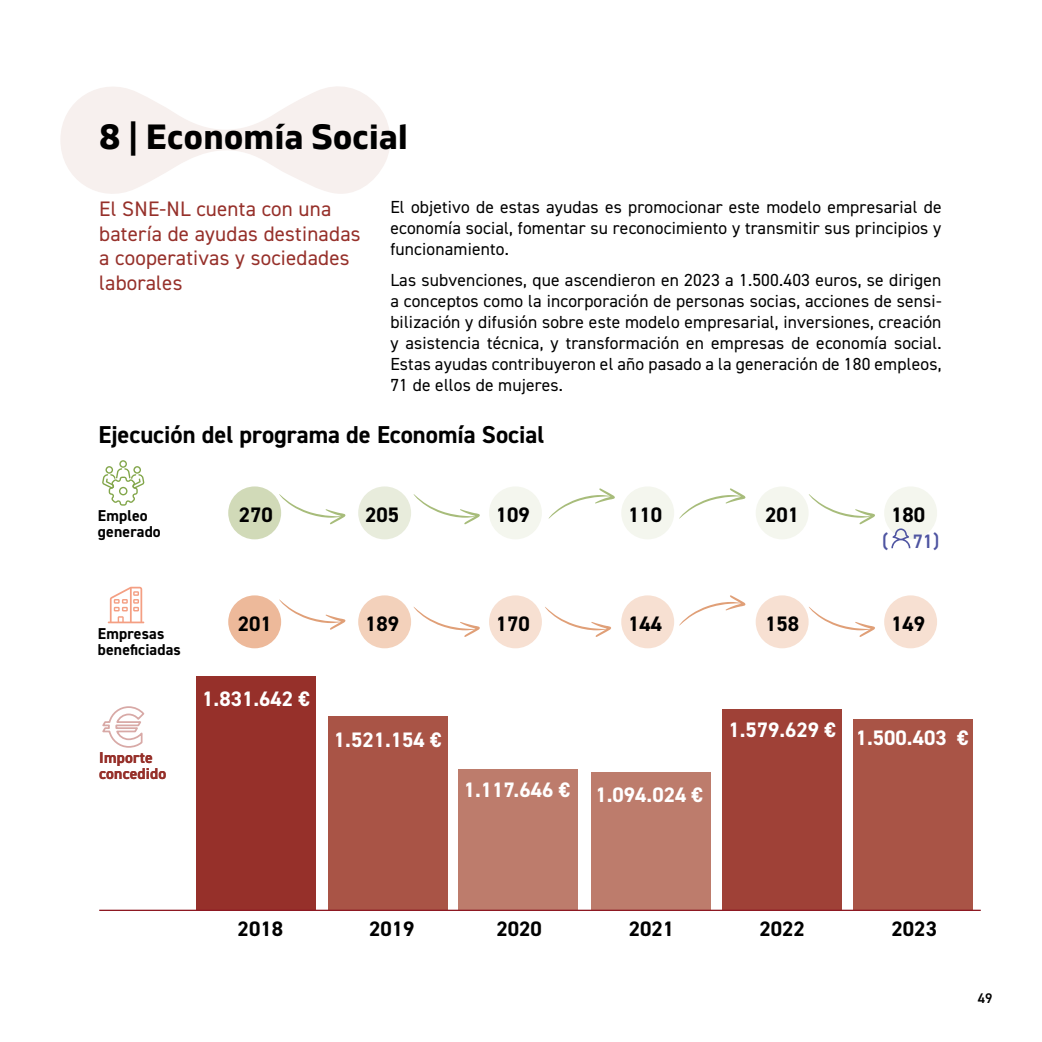
<style>
.page{position:relative;width:1042px;height:1042px;background:#fff}
.page>*{position:absolute;margin:0;border:0;box-sizing:border-box;transform-origin:0 0}
.t1{font:700 35px "Gilam";letter-spacing:.01em;color:#000}
.t2{font:700 24.5px "DIN2014";color:#000}
.t3{font:21px/24.5px "DIN2014";letter-spacing:.01em;color:#96302a}
.t4{font:700 21px "DIN2014";color:#fff}
.t5{font:700 21px "DIN2014";color:#000}
.t6{font:600 19.43px "DIN2014";color:#4e54a1}
.t7{font:17.5px/21px "DIN2014";letter-spacing:.01em;color:#000;text-align:justify}
.t8{font:700 15.75px/15.8px "DIN2014";letter-spacing:.01em;color:#000}
.t9{font:700 15.75px/15.8px "DIN2014";letter-spacing:.01em;color:#96302a}
.t10{font:600 14px "DIN2014";color:#000}
</style>
<div class="page">
<svg style="left:60px;top:86px;width:330px;height:108px"></svg>
<div style="left:228px;top:595px;width:53px;height:53px;background:#edb99a;border-radius:50%"></div>
<div style="left:228px;top:486px;width:53px;height:53px;background:#d1dab8;border-radius:50%"></div>
<div style="left:358px;top:595px;width:53px;height:53px;background:#f3d1bb;border-radius:50%"></div>
<div style="left:489px;top:595px;width:53px;height:53px;background:#f7e0d2;border-radius:50%"></div>
<div style="left:884px;top:595px;width:53px;height:53px;background:#f7e0d2;border-radius:50%"></div>
<div style="left:621px;top:595px;width:53px;height:53px;background:#f7e0d2;border-radius:50%"></div>
<div style="left:756px;top:595px;width:52px;height:53px;background:#f7e0d2;border-radius:50%"></div>
<div style="left:358px;top:486px;width:53px;height:53px;background:#e8ecdc;border-radius:50%"></div>
<div style="left:489px;top:486px;width:53px;height:53px;background:#f4f6ee;border-radius:50%"></div>
<div style="left:884px;top:486px;width:53px;height:53px;background:#f4f6ee;border-radius:50%"></div>
<div style="left:621px;top:486px;width:53px;height:53px;background:#f4f6ee;border-radius:50%"></div>
<div style="left:756px;top:486px;width:52px;height:53px;background:#f4f6ee;border-radius:50%"></div>
<div style="left:197px;top:676px;width:119px;height:235px;background:#96302a"></div>
<div style="left:328px;top:716px;width:119px;height:195px;background:#a95446"></div>
<div style="left:853px;top:719px;width:119px;height:192px;background:#a95446"></div>
<div style="left:459px;top:769px;width:119px;height:142px;background:#bd7c6c"></div>
<div style="left:591px;top:772px;width:119px;height:139px;background:#bd7c6c"></div>
<div style="left:722px;top:709px;width:119px;height:202px;background:#9f4137"></div>
<svg style="left:108px;top:587px;width:36px;height:36px"></svg>
<svg style="left:102px;top:460px;width:42px;height:46px"></svg>
<svg style="left:102px;top:706px;width:43px;height:42px"></svg>
<svg style="left:679px;top:595px;width:66px;height:30px"></svg>
<svg style="left:548px;top:488px;width:67px;height:31px"></svg>
<svg style="left:679px;top:488px;width:66px;height:31px"></svg>
<svg style="left:279px;top:494px;width:66px;height:31px"></svg>
<svg style="left:279px;top:599px;width:66px;height:31px"></svg>
<svg style="left:413px;top:494px;width:67px;height:31px"></svg>
<svg style="left:809px;top:494px;width:66px;height:31px"></svg>
<svg style="left:413px;top:607px;width:67px;height:30px"></svg>
<svg style="left:809px;top:607px;width:66px;height:30px"></svg>
<svg style="left:545px;top:607px;width:66px;height:30px"></svg>
<hr style="left:99px;top:909px;width:882px;height:2px;background:#8d1822">
<svg style="left:891px;top:528px;width:19px;height:20px"></svg>
<h1 class="t1" style="left:99px;top:111px;width:310px">8 | Economía Social</h1>
<p class="t3" style="left:99px;top:196px;width:263px">El SNE-NL cuenta con una batería de ayudas destinadas a cooperativas y sociedades laborales</p>
<p class="t7" style="left:390px;top:196px;width:553px">El objetivo de estas ayudas es promocionar este modelo empresarial de economía social, fomentar su reconocimiento y transmitir sus principios y funcionamiento.</p>
<p class="t7" style="left:390px;top:269px;width:553px">Las subvenciones, que ascendieron en 2023 a 1.500.403 euros, se dirigen a conceptos como la incorporación de personas socias, acciones de sensi&shy;bilización y difusión sobre este modelo empresarial, inversiones, creación y asistencia técnica, y transformación en empresas de economía social.<br>Estas ayudas contribuyeron el año pasado a la generación de 180 empleos, 71 de ellos de mujeres.</p>
<h2 class="t2" style="left:98px;top:418px;width:447px">Ejecución del programa de Economía Social</h2>
<p class="t8" style="left:98px;top:508px;width:64px">Empleo generado</p>
<p class="t5" style="left:239px;top:501px;width:36px">270</p>
<p class="t8" style="left:98px;top:626px;width:84px">Empresas beneficiadas</p>
<p class="t9" style="left:99px;top:749px;width:69px">Importe concedido</p>
<p class="t5" style="left:238px;top:610px;width:36px">201</p>
<p class="t4" style="left:202px;top:685px;width:109px">1.831.642 €</p>
<p class="t5" style="left:365px;top:501px;width:36px">205</p>
<p class="t5" style="left:496px;top:501px;width:36px">109</p>
<p class="t5" style="left:628px;top:501px;width:36px">110</p>
<p class="t5" style="left:765px;top:501px;width:36px">201</p>
<p class="t5" style="left:891px;top:501px;width:36px">180</p>
<p class="t6" style="left:882px;top:528px;width:59px">( 71)</p>
<p class="t5" style="left:365px;top:610px;width:36px">189</p>
<p class="t5" style="left:496px;top:610px;width:36px">170</p>
<p class="t5" style="left:628px;top:610px;width:36px">144</p>
<p class="t5" style="left:765px;top:610px;width:36px">158</p>
<p class="t5" style="left:891px;top:610px;width:36px">149</p>
<p class="t4" style="left:334px;top:726px;width:109px">1.521.154 €</p>
<p class="t4" style="left:464px;top:776px;width:108px">1.117.646 €</p>
<p class="t4" style="left:595px;top:781px;width:109px">1.094.024 €</p>
<p class="t4" style="left:728px;top:716px;width:109px">1.579.629 €</p>
<p class="t4" style="left:855px;top:723px;width:114px">1.500.403 €</p>
<p class="t5" style="left:238px;top:915px;width:47px">2018</p>
<p class="t5" style="left:369px;top:915px;width:47px">2019</p>
<p class="t5" style="left:496px;top:915px;width:47px">2020</p>
<p class="t5" style="left:629px;top:915px;width:47px">2021</p>
<p class="t5" style="left:759px;top:915px;width:47px">2022</p>
<p class="t5" style="left:891px;top:915px;width:47px">2023</p>
<p class="t10" style="left:978px;top:989px;width:16px">49</p>
</div>
